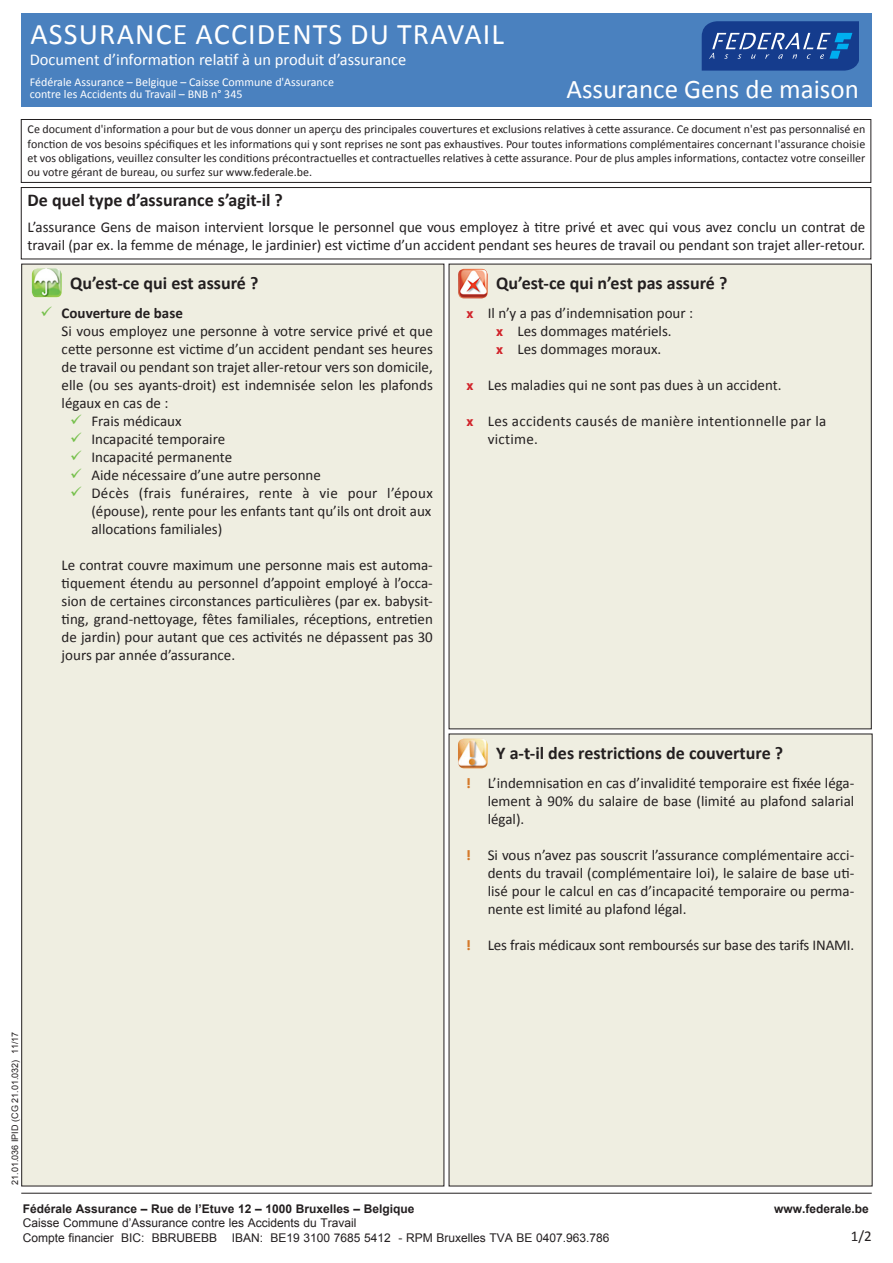
<style>
.page{position:relative;width:893px;height:1263px;background:#fff}
.page>*{position:absolute;margin:0;border:0;box-sizing:border-box;transform-origin:0 0}
.t1{font:30px "Calibri";letter-spacing:.04em;color:#fff}
.t2{font:27px "Calibri";color:#fff}
.t3{font:700 18px "Calibri";color:#231f20}
.t4{font:16.5px "Calibri";color:#fff}
.t5{font:15px/18px "Calibri";color:#231f20;text-align:justify}
.t6{font:15px/18px "Calibri";letter-spacing:.02em;color:#231f20}
.t7{font:700 15px "Calibri";color:#231f20}
.t8{font:12px/14.4px "Calibri";color:#231f20;text-align:justify}
.Normaal{font:12px "Arial";color:#231f20}
.t9{font:12px "Calibri";color:#fff}
.Normaal-2{font:700 12px "Arial";color:#231f20}
.Normaal-3{font:9px "Arial";color:#231f20}
.s1{color:#75c04b}
.s2{font-family:"Tw Cen";font-weight:800;font-stretch:condensed;color:#d1232a}
.s3{font-family:"Tw Cen";font-weight:800;font-stretch:condensed;color:#d4792a}
</style>
<div class="page">
<div style="left:21px;top:13px;width:851px;height:93px;background:#4a81bf"></div>
<div style="left:21px;top:119px;width:850px;height:64px;border:1px solid #231f20"></div>
<div style="left:21px;top:187px;width:850px;height:72px;border:1px solid #231f20"></div>
<div style="left:21px;top:264px;width:423px;height:922px;background:#efeee1;border:1px solid #231f20"></div>
<div style="left:449px;top:264px;width:423px;height:465px;background:#efeee1"></div>
<img style="left:32px;top:268px;width:30px;height:30px">
<img style="left:458px;top:269px;width:30px;height:29px">
<div style="left:449px;top:733px;width:424px;height:453px;background:#efeee1"></div>
<hr style="left:21px;top:1193px;width:851px;height:1px;background:#231f20">
<svg style="left:702px;top:21px;width:157px;height:50px;background:#27509a"></svg>
<img style="left:458px;top:739px;width:30px;height:29px">
<p class="t1" style="left:30px;top:15px;width:475px">ASSURANCE ACCIDENTS DU TRAVAIL</p>
<p class="t4" style="left:30px;top:49px;width:378px">Document d’information relatif à un produit d’assurance</p>
<p class="t9" style="left:30px;top:75px;width:306px">Fédérale Assurance – Belgique – Caisse Commune d'Assurance</p>
<p class="t9" style="left:30px;top:87px;width:214px">contre les Accidents du Travail – BNB n° 345</p>
<p class="t2" style="left:566px;top:72px;width:294px">Assurance Gens de maison</p>
<p class="t8" style="left:28px;top:122px;width:839px">Ce document d'information a pour but de vous donner un aperçu des principales couvertures et exclusions relatives à cette assurance. Ce document n'est pas personnalisé en fonction de vos besoins spécifiques et les informations qui y sont reprises ne sont pas exhaustives. Pour toutes informations complémentaires concernant l'assurance choisie et vos obligations, veuillez consulter les conditions précontractuelles et contractuelles relatives à cette assurance. Pour de plus amples informations, contactez votre conseiller ou votre gérant de bureau, ou surfez sur www.federale.be.</p>
<p class="t3" style="left:28px;top:188px;width:257px">De quel type d’assurance s’agit-il ?</p>
<p class="t5" style="left:28px;top:218px;width:839px">L’assurance Gens de maison intervient lorsque le personnel que vous employez à titre privé et avec qui vous avez conclu un contrat de travail (par ex. la femme de ménage, le jardinier) est victime d’un accident pendant ses heures de travail ou pendant son trajet aller-retour.</p>
<p class="t3" style="left:70px;top:271px;width:190px">Qu’est-ce qui est assuré ?</p>
<p class="t3" style="left:496px;top:272px;width:233px">Qu’est-ce qui n’est pas assuré ?</p>
<p class="t7" style="left:40px;top:304px;width:144px"><span class="s1">✓</span> Couverture de base</p>
<p class="t5" style="left:62px;top:322px;width:373px">Si vous employez une personne à votre service privé et que cette personne est victime d’un accident pendant ses heures de travail ou pendant son trajet aller-retour vers son domicile, elle (ou ses ayants-droit) est indemnisée selon les plafonds légaux en cas de :</p>
<p class="t5" style="left:70px;top:412px;width:113px"><span class="s1">✓</span> Frais médicaux</p>
<p class="t5" style="left:70px;top:430px;width:157px"><span class="s1">✓</span> Incapacité temporaire</p>
<p class="t5" style="left:70px;top:448px;width:164px"><span class="s1">✓</span> Incapacité permanente</p>
<p class="t5" style="left:70px;top:466px;width:252px"><span class="s1">✓</span> Aide nécessaire d’une autre personne</p>
<p class="t6" style="left:70px;top:484px;width:364px"><span class="s1">✓</span> Décès (frais funéraires, rente à vie pour l’époux</p>
<p class="t5" style="left:91px;top:502px;width:341px">(épouse), rente pour les enfants tant qu’ils ont droit aux</p>
<p class="t5" style="left:91px;top:520px;width:132px">allocations familiales)</p>
<p class="t5" style="left:62px;top:556px;width:373px">Le contrat couvre maximum une personne mais est automa&shy;tiquement étendu au personnel d’appoint employé à l’occa&shy;sion de certaines circonstances particulières (par ex. babysit&shy;ting, grand-nettoyage, fêtes familiales, réceptions, entretien de jardin) pour autant que ces activités ne dépassent pas 30 jours par année d’assurance.</p>
<p class="t5" style="left:466px;top:304px;width:228px"><span class="s2">x</span> Il n’y a pas d’indemnisation pour :</p>
<p class="t5" style="left:496px;top:322px;width:177px"><span class="s2">x</span> Les dommages matériels.</p>
<p class="t5" style="left:496px;top:340px;width:167px"><span class="s2">x</span> Les dommages moraux.</p>
<p class="t5" style="left:466px;top:376px;width:317px"><span class="s2">x</span> Les maladies qui ne sont pas dues à un accident.</p>
<p class="t6" style="left:488px;top:412px;width:340px;text-indent:-21px"><span class="s2">x</span> Les accidents causés de manière intentionnelle par la victime.</p>
<p class="Normaal-3" style="left:9px;top:1185px;width:155px;rotate:-90deg">21.01.036 IPID (CG 21.01.032) 11/17</p>
<p class="t3" style="left:496px;top:741px;width:288px">Y a-t-il des restrictions de couverture ?</p>
<p class="t5" style="left:488px;top:774px;width:368px;text-indent:-21px"><span class="s3">!</span> L’indemnisation en cas d’invalidité temporaire est fixée léga&shy;lement à 90% du salaire de base (limité au plafond salarial légal).</p>
<p class="t5" style="left:488px;top:846px;width:368px;text-indent:-21px"><span class="s3">!</span> Si vous n’avez pas souscrit l’assurance complémentaire acci&shy;dents du travail (complémentaire loi), le salaire de base uti&shy;lisé pour le calcul en cas d’incapacité temporaire ou perma&shy;nente est limité au plafond légal.</p>
<p class="t5" style="left:466px;top:936px;width:389px"><span class="s3">!</span> Les frais médicaux sont remboursés sur base des tarifs INAMI.</p>
<p class="Normaal-2" style="left:23px;top:1201px;width:393px">Fédérale Assurance – Rue de l’Etuve 12 – 1000 Bruxelles – Belgique</p>
<p class="Normaal-2" style="left:774px;top:1201px;width:96px">www.federale.be</p>
<p class="Normaal" style="left:23px;top:1215px;width:335px">Caisse Commune d’Assurance contre les Accidents du Travail</p>
<p class="Normaal" style="left:23px;top:1230px;width:588px">Compte financier BIC: BBRUBEBB IBAN: BE19 3100 7685 5412 - RPM Bruxelles TVA BE 0407.963.786</p>
<p class="t5" style="left:851px;top:1227px;width:22px">1/2</p>
</div>
